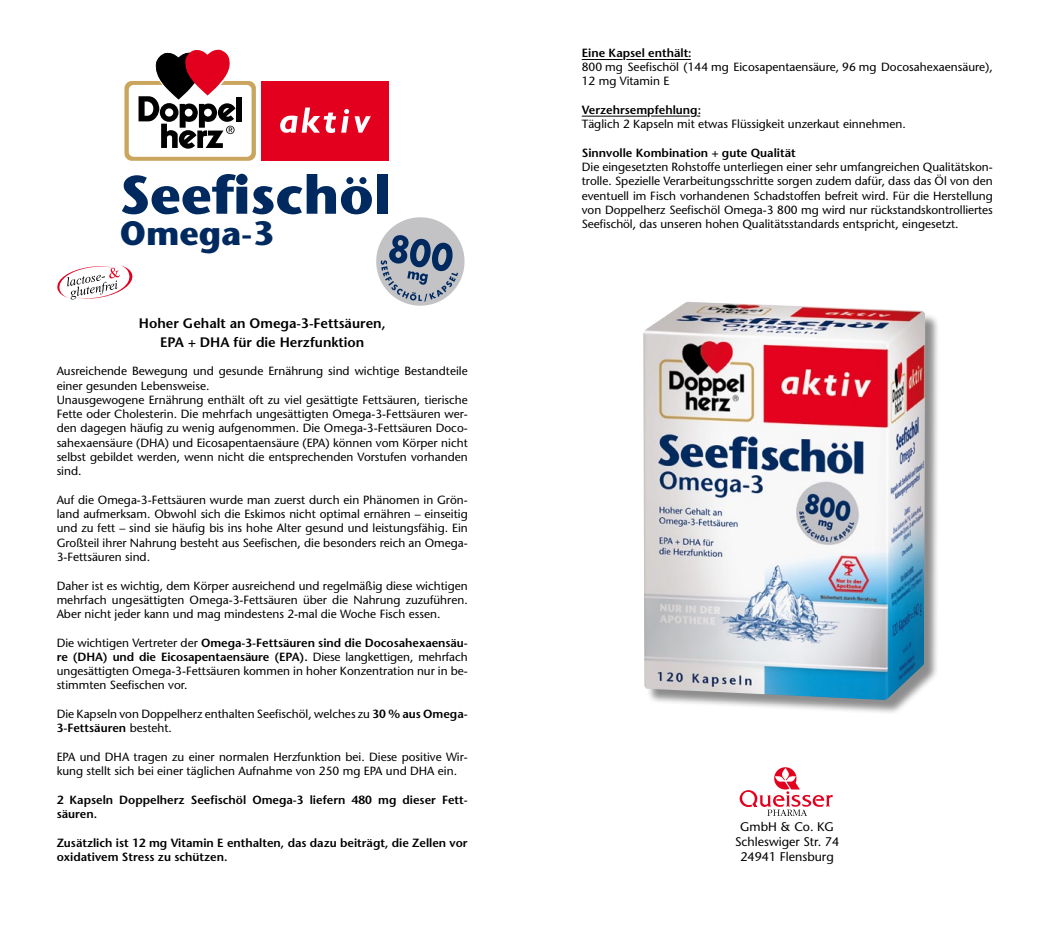
<style>
.page{position:relative;width:1049px;height:929px;background:#fff}
.page>*{position:absolute;margin:0;border:0;box-sizing:border-box;transform-origin:0 0}
.t1{font:700 54px "Stone Sans";color:#002a5f}
.t2{font:700 33.75px "Stone Sans";color:#002a5f}
.t3{font:600 13.75px/18.8px "Stone Sans";color:#000;text-align:center}
.t4{font:12.5px/15px "Stone Sans";color:#000;text-align:center}
.t5{font:11.88px/14.2px "Stone Sans";color:#000}
.t6{font:600 11.88px/14.2px "Stone Sans";color:#000}
.s1{font-weight:600}
</style>
<div class="page">
<svg style="left:740px;top:767px;width:92px;height:48px"></svg>
<svg style="left:124px;top:49px;width:132px;height:112px"></svg>
<div style="left:261px;top:81px;width:127px;height:80px;background:#e3001e"></div>
<svg style="left:280px;top:107px;width:91px;height:26px"></svg>
<svg style="left:57px;top:265px;width:76px;height:34px"></svg>
<svg style="left:376px;top:217px;width:88px;height:88px"></svg>
<hr style="left:582px;top:116px;width:65px;height:1px;background:#000">
<hr style="left:651px;top:116px;width:39px;height:1px;background:#000">
<hr style="left:582px;top:59px;width:41px;height:1px;background:#000">
<hr style="left:626px;top:59px;width:65px;height:1px;background:#000">
<div style="left:645px;top:304px;width:296px;height:411px;background:#000;opacity:.45"></div>
<img style="left:643px;top:301px;width:282px;height:399px">
<h1 class="t1" style="left:120px;top:162px;width:272px">Seefischöl</h1>
<h2 class="t2" style="left:120px;top:213px;width:156px">Omega-3</h2>
<p class="t3" style="left:139px;top:314px;width:248px">Hoher Gehalt an Omega-3-Fettsäuren,<br>EPA + DHA für die Herzfunktion</p>
<p class="t5" style="left:57px;top:364px;width:413px">Ausreichende Bewegung und gesunde Ernährung sind wichtige Bestandteile einer gesunden Lebensweise.<br>Unausgewogene Ernährung enthält oft zu viel gesättigte Fettsäuren, tierische Fette oder Cholesterin. Die mehrfach ungesättigten Omega-3-Fettsäuren wer&shy;den dagegen häufig zu wenig aufgenommen. Die Omega-3-Fettsäuren Doco&shy;sahexaensäure (DHA) und Eicosapentaensäure (EPA) können vom Körper nicht selbst gebildet werden, wenn nicht die entsprechenden Vorstufen vorhanden sind.</p>
<p class="t5" style="left:57px;top:492px;width:413px;text-align:justify">Auf die Omega-3-Fettsäuren wurde man zuerst durch ein Phänomen in Grön&shy;land aufmerksam. Obwohl sich die Eskimos nicht optimal ernähren – einseitig und zu fett – sind sie häufig bis ins hohe Alter gesund und leistungsfähig. Ein Großteil ihrer Nahrung besteht aus Seefischen, die besonders reich an Omega-3-Fettsäuren sind.</p>
<p class="t5" style="left:57px;top:578px;width:413px;text-align:justify">Daher ist es wichtig, dem Körper ausreichend und regelmäßig diese wichtigen mehrfach ungesättigten Omega-3-Fettsäuren über die Nahrung zuzuführen.<br>Aber nicht jeder kann und mag mindestens 2-mal die Woche Fisch essen.</p>
<p class="t5" style="left:57px;top:635px;width:413px;text-align:justify">Die wichtigen Vertreter der <span class="s1">Omega-3-Fettsäuren sind die Docosahexaensäu&shy;re (DHA) und die Eicosapentaensäure (EPA).</span> Diese langkettigen, mehrfach ungesättigten Omega-3-Fettsäuren kommen in hoher Konzentration nur in be&shy;stimmten Seefischen vor.</p>
<p class="t5" style="left:57px;top:706px;width:412px">Die Kapseln von Doppelherz enthalten Seefischöl, welches zu <span class="s1">30 % aus Omega-<br>3-Fettsäuren</span> besteht.</p>
<p class="t5" style="left:57px;top:749px;width:413px">EPA und DHA tragen zu einer normalen Herzfunktion bei. Diese positive Wir&shy;kung stellt sich bei einer täglichen Aufnahme von 250 mg EPA und DHA ein.</p>
<p class="t6" style="left:57px;top:792px;width:412px">2 Kapseln Doppelherz Seefischöl Omega-3 liefern 480 mg dieser Fett&shy;säuren.</p>
<p class="t6" style="left:57px;top:835px;width:412px">Zusätzlich ist 12 mg Vitamin E enthalten, das dazu beiträgt, die Zellen vor oxidativem Stress zu schützen.</p>
<p class="t6" style="left:582px;top:45px;width:111px">Eine Kapsel enthält:</p>
<p class="t5" style="left:582px;top:60px;width:413px">800 mg Seefischöl (144 mg Eicosapentaensäure, 96 mg Docosahexaensäure),<br>12 mg Vitamin E</p>
<p class="t6" style="left:582px;top:102px;width:121px">Verzehrsempfehlung:</p>
<p class="t5" style="left:582px;top:117px;width:325px">Täglich 2 Kapseln mit etwas Flüssigkeit unzerkaut einnehmen.</p>
<p class="t6" style="left:582px;top:145px;width:215px">Sinnvolle Kombination + gute Qualität</p>
<p class="t5" style="left:582px;top:160px;width:413px;text-align:justify">Die eingesetzten Rohstoffe unterliegen einer sehr umfangreichen Qualitätskon&shy;trolle. Spezielle Verarbeitungsschritte sorgen zudem dafür, dass das Öl von den eventuell im Fisch vorhandenen Schadstoffen befreit wird. Für die Herstellung von Doppelherz Seefischöl Omega-3 800 mg wird nur rückstandskontrolliertes Seefischöl, das unseren hohen Qualitätsstandards entspricht, eingesetzt.</p>
<p class="t4" style="left:735px;top:818px;width:106px">GmbH &amp; Co. KG<br>Schleswiger Str. 74<br>24941 Flensburg</p>
</div>
